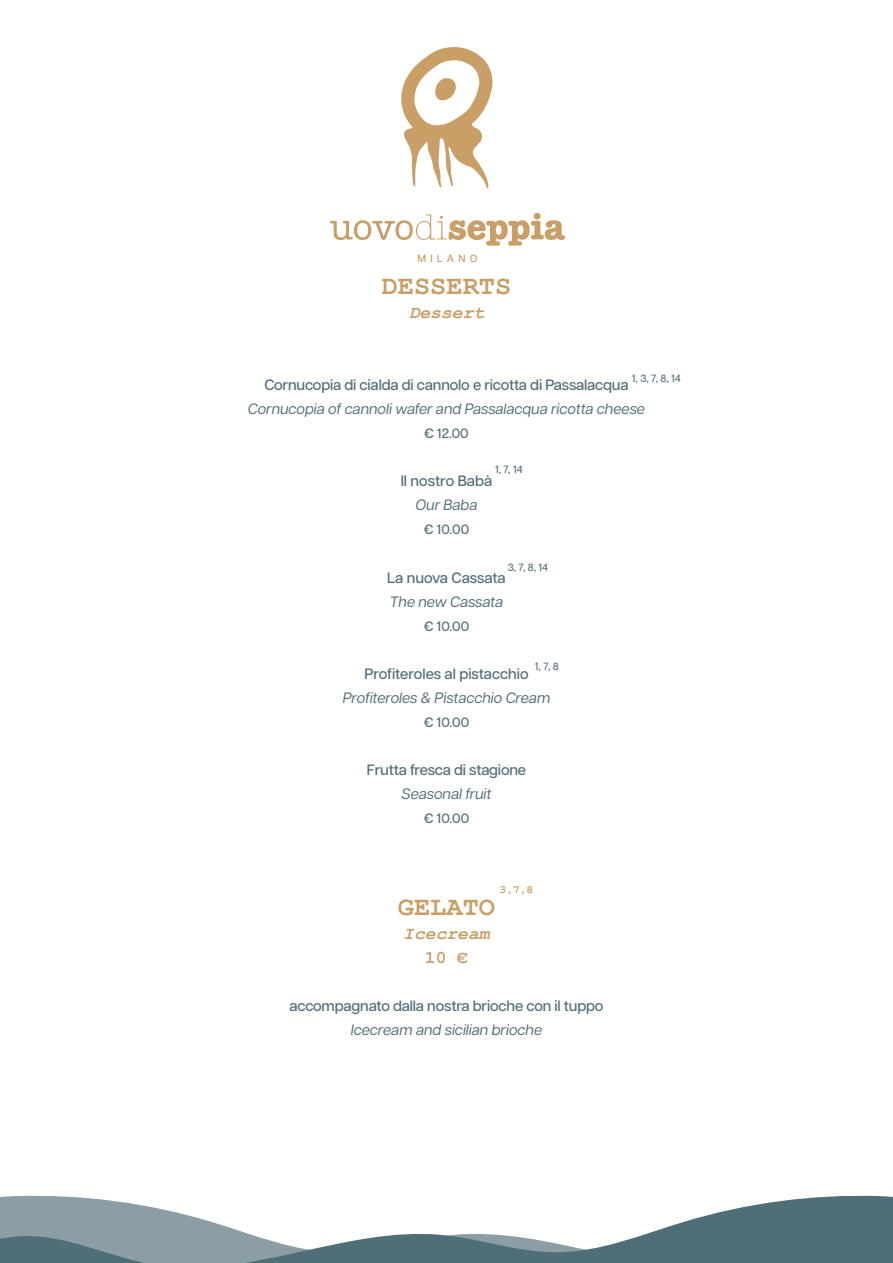
<style>
.page{position:relative;width:893px;height:1263px;background:#fff}
.page>*{position:absolute;margin:0;border:0;box-sizing:border-box;transform-origin:0 0}
.t1{font:700 27px "Courier New";color:#ca9e67}
.t2{font:italic 700 18px "Courier New";color:#ca9e67}
.t3{font:700 18px "Courier New";color:#ca9e67}
.t4{font:500 15px "Articulat CF";letter-spacing:-.01em;color:#506e78}
.t5{font:italic 15px "Articulat CF";color:#506e78}
.t6{font:500 13.5px "Articulat CF";color:#506e78}
.t7{font:700 11.1px "Courier New";color:#ca9e67}
.t8{font:500 10.5px "Articulat CF";color:#506e78}
.t9{font:500 10.5px "Articulat CF";letter-spacing:.4em;color:#ca9e67}
</style>
<div class="page">
<svg style="left:0;top:1195px;width:893px;height:68px"></svg>
<svg style="left:330px;top:214px;width:235px;height:32px"></svg>
<svg style="left:401px;top:47px;width:92px;height:142px"></svg>
<p class="t9" style="left:418px;top:251px;width:61px">MILANO</p>
<h1 class="t1" style="left:382px;top:269px;width:131px">DESSERTS</h1>
<p class="t2" style="left:409px;top:300px;width:77px">Dessert</p>
<p class="t8" style="left:632px;top:370px;width:50px">1, 3, 7, 8, 14</p>
<p class="t4" style="left:264px;top:374px;width:366px">Cornucopia di cialda di cannolo e ricotta di Passalacqua</p>
<p class="t5" style="left:248px;top:398px;width:398px">Cornucopia of cannoli wafer and Passalacqua ricotta cheese</p>
<p class="t6" style="left:424px;top:424px;width:46px">€ 12.00</p>
<p class="t4" style="left:401px;top:470px;width:93px">Il nostro Babà</p>
<p class="t5" style="left:416px;top:494px;width:63px">Our Baba</p>
<p class="t6" style="left:424px;top:520px;width:47px">€ 10.00</p>
<p class="t4" style="left:387px;top:566px;width:120px">La nuova Cassata</p>
<p class="t5" style="left:390px;top:590px;width:115px">The new Cassata</p>
<p class="t6" style="left:424px;top:616px;width:47px">€ 10.00</p>
<p class="t4" style="left:364px;top:662px;width:166px">Profiteroles al pistacchio</p>
<p class="t5" style="left:343px;top:686px;width:209px">Profiteroles &amp; Pistacchio Cream</p>
<p class="t6" style="left:424px;top:712px;width:47px">€ 10.00</p>
<p class="t4" style="left:367px;top:758px;width:161px">Frutta fresca di stagione</p>
<p class="t5" style="left:402px;top:782px;width:91px">Seasonal fruit</p>
<p class="t6" style="left:424px;top:808px;width:47px">€ 10.00</p>
<p class="t8" style="left:495px;top:462px;width:29px">1, 7, 14</p>
<p class="t8" style="left:508px;top:560px;width:42px">3, 7, 8, 14</p>
<p class="t8" style="left:535px;top:658px;width:25px">1, 7, 8</p>
<p class="t7" style="left:500px;top:882px;width:35px">3,7,8</p>
<h1 class="t1" style="left:398px;top:890px;width:99px">GELATO</h1>
<p class="t2" style="left:403px;top:921px;width:88px">Icecream</p>
<p class="t3" style="left:425px;top:946px;width:45px">10 €</p>
<p class="t4" style="left:289px;top:995px;width:316px">accompagnato dalla nostra brioche con il tuppo</p>
<p class="t5" style="left:351px;top:1019px;width:193px">Icecream and sicilian brioche</p>
</div>
